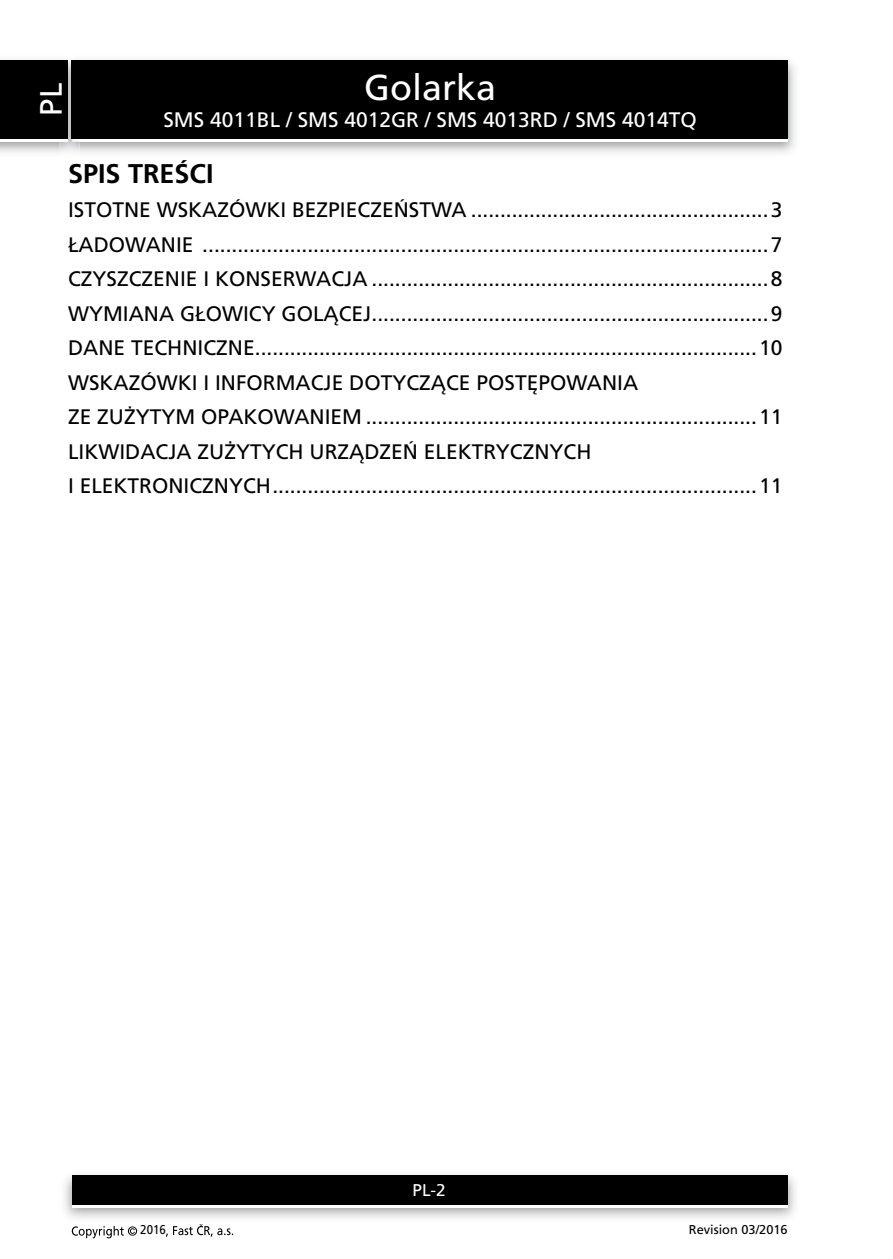
<style>
.page{position:relative;width:893px;height:1259px;background:#fff}
.page>*{position:absolute;margin:0;border:0;box-sizing:border-box;transform-origin:0 0}
.t1{font:36px "Frutiger CE";color:#fff}
.t2{font:30.9px "Frutiger CE";color:#fff}
.t3{font:700 27px "Frutiger CE";color:#000}
.t4{font:21px/34.5px "Frutiger CE";color:#000}
.t5{font:21px "Frutiger CE";color:#fff}
.t6{font:17.1px "Frutiger CE";color:#fff}
.t7{font:12.9px "Frutiger CE";color:#000}
.t8{font:12.9px "Frutiger CE";color:#000;scale:.9 1}
</style>
<div class="page">
<img style="left:0;top:60px;width:796px;height:93px">
<div style="left:72px;top:63px;width:715px;height:78px;background:#fff"></div>
<div style="left:72px;top:60px;width:715px;height:79px;background:#000"></div>
<img style="left:64px;top:1174px;width:732px;height:45px">
<div style="left:72px;top:1178px;width:715px;height:30px;background:#fff"></div>
<div style="left:72px;top:1175px;width:715px;height:30px;background:#000"></div>
<img style="left:60px;top:60px;width:19px;height:93px">
<img style="left:72px;top:139px;width:7px;height:2px">
<svg style="left:72px;top:60px;width:7px;height:3px"></svg>
<img style="left:72px;top:63px;width:7px;height:76px">
<div style="left:0;top:63px;width:67px;height:78px;background:#fff"></div>
<div style="left:0;top:60px;width:67px;height:79px;background:#000"></div>
<svg style="left:72px;top:1226px;width:65px;height:12px"></svg>
<svg style="left:166px;top:1224px;width:67px;height:12px"></svg>
<h2 class="t2" style="left:35px;top:116px;width:34px;rotate:-90deg">PL</h2>
<h1 class="t1" style="left:364px;top:69px;width:134px">GOLARKA</h1>
<p class="t5" style="left:163px;top:109px;width:535px">SMS 4011BL / SMS 4012GR / SMS 4013RD / SMS 4014TQ</p>
<p class="t3" style="left:68px;top:159px;width:134px">SPIS TREŚCI</p>
<p class="t4" style="left:68px;top:193px;width:716px">ISTOTNE WSKAZÓWKI BEZPIECZEŃSTWA ...................................................3<br>ŁADOWANIE</p>
<p class="t4" style="left:202px;top:227px;width:582px">.................................................................................................7</p>
<p class="t4" style="left:68px;top:262px;width:716px;text-indent:276px">JA ....................................................................8<br>WYMIANA GŁOWICY GOLĄCEJ....................................................................9<br>DANE TECHNICZNE......................................................................................10<br>WSKAZÓWKI I INFORMACJE DOTYCZĄCE POSTĘPOWANIA<br>ZE ZUŻYTYM OPAKOWANIEM ...................................................................11<br>LIKWIDACJA ZUŻYTYCH URZĄDZEŃ ELEKTRYCZNYCH<br>I ELEKTRONICZNYCH ...................................................................................11</p>
<p class="t4" style="left:68px;top:262px;width:26px">CZYSZCZENIE</p>
<p class="t4" style="left:203px;top:262px;width:14px">IKONSERWAC</p>
<p class="t6" style="left:413px;top:1181px;width:35px">PL-2</p>
<p class="t8" style="left:140px;top:1223px;width:30px">2016</p>
<p class="t7" style="left:689px;top:1222px;width:100px">REVISION 03/2016</p>
</div>
